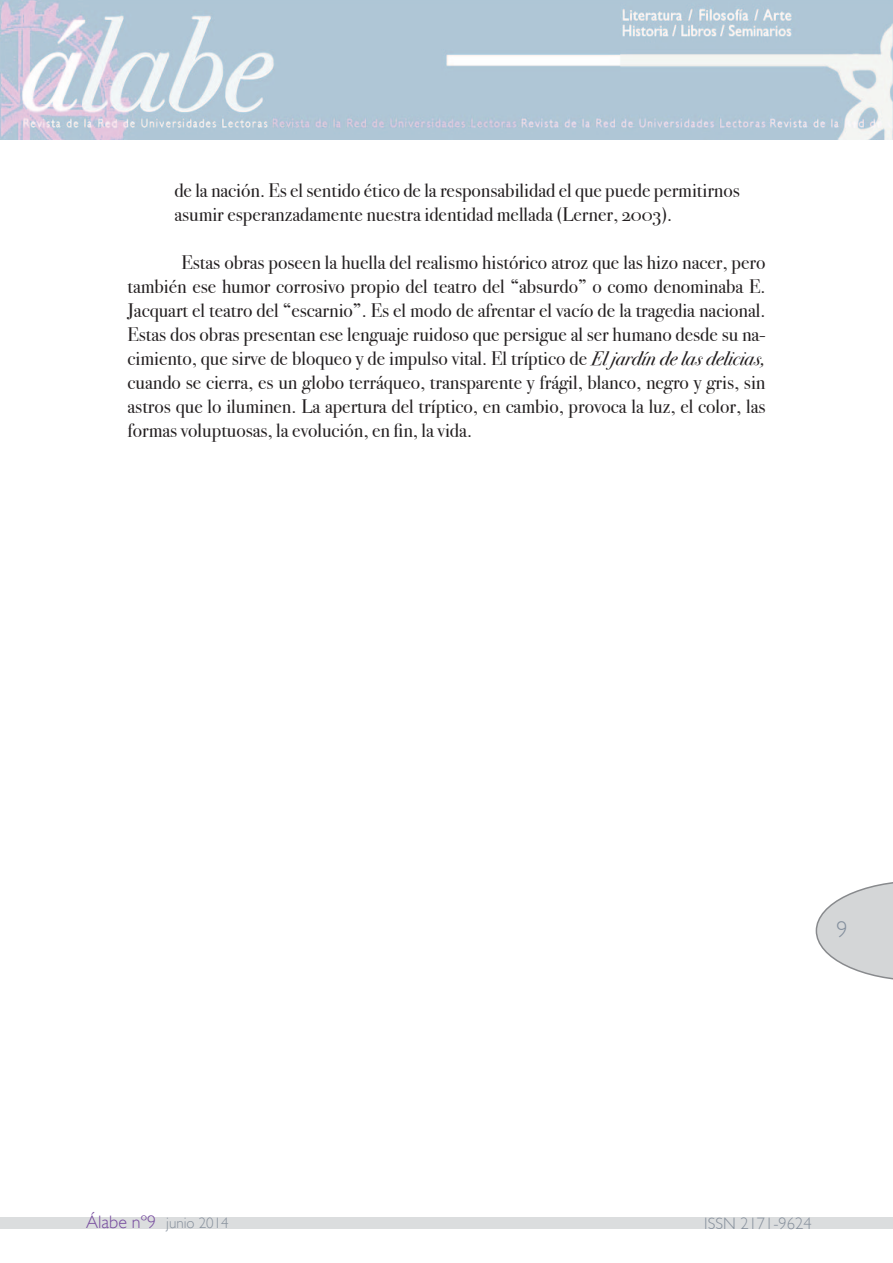
<style>
.page{position:relative;width:893px;height:1263px;background:#fff}
.page>*{position:absolute;margin:0;border:0;box-sizing:border-box;transform-origin:0 0}
.t1{font:300 22.5px "Gill Sans";color:#838f9d}
.t2{font:19.5px/24px "Bodoni Svty Two OSITCTT Book";color:#231f20}
.t3{font:300 16.5px "Gill Sans";color:#86909c}
.t4{font:300 15px "Gill Sans";color:#86909c}
.s1{font-family:"Bodoni Svty Two OSITCTT Book It"}
.s2{font-size:18px;color:#764b9e}
</style>
<div class="page">
<svg style="left:816px;top:882px;width:77px;height:98px"></svg>
<img style="left:0;top:0;width:893px;height:139px">
<div style="left:0;top:1218px;width:893px;height:11px;background:#dbddde"></div>
<p class="t2" style="left:174px;top:178px;width:567px">de la nación. Es el sentido ético de la responsabilidad el que puede permitirnos asumir esperanzadamente nuestra identidad mellada (Lerner, 2003).</p>
<p class="t2" style="left:128px;top:250px;width:639px;text-align:justify;text-indent:54px">Estas obras poseen la huella del realismo histórico atroz que las hizo nacer, pero también ese humor corrosivo propio del teatro del “absurdo” o como denominaba E.<br>Jacquart el teatro del “escarnio”. Es el modo de afrentar el vacío de la tragedia nacional.<br>Estas dos obras presentan ese lenguaje ruidoso que persigue al ser humano desde su na&shy;cimiento, que sirve de bloqueo y de impulso vital. El tríptico de <span class="s1">El jardín de las delicias, </span>cuando se cierra, es un globo terráqueo, transparente y frágil, blanco, negro y gris, sin astros que lo iluminen. La apertura del tríptico, en cambio, provoca la luz, el color, las formas voluptuosas, la evolución, en fin, la vida.</p>
<p class="t1" style="left:837px;top:917px;width:13px">9</p>
<p class="t4" style="left:86px;top:1214px;width:144px"><span class="s2">Álabe nº9</span> junio 2014</p>
<p class="t3" style="left:704px;top:1214px;width:109px">ISSN 2171-9624</p>
</div>
